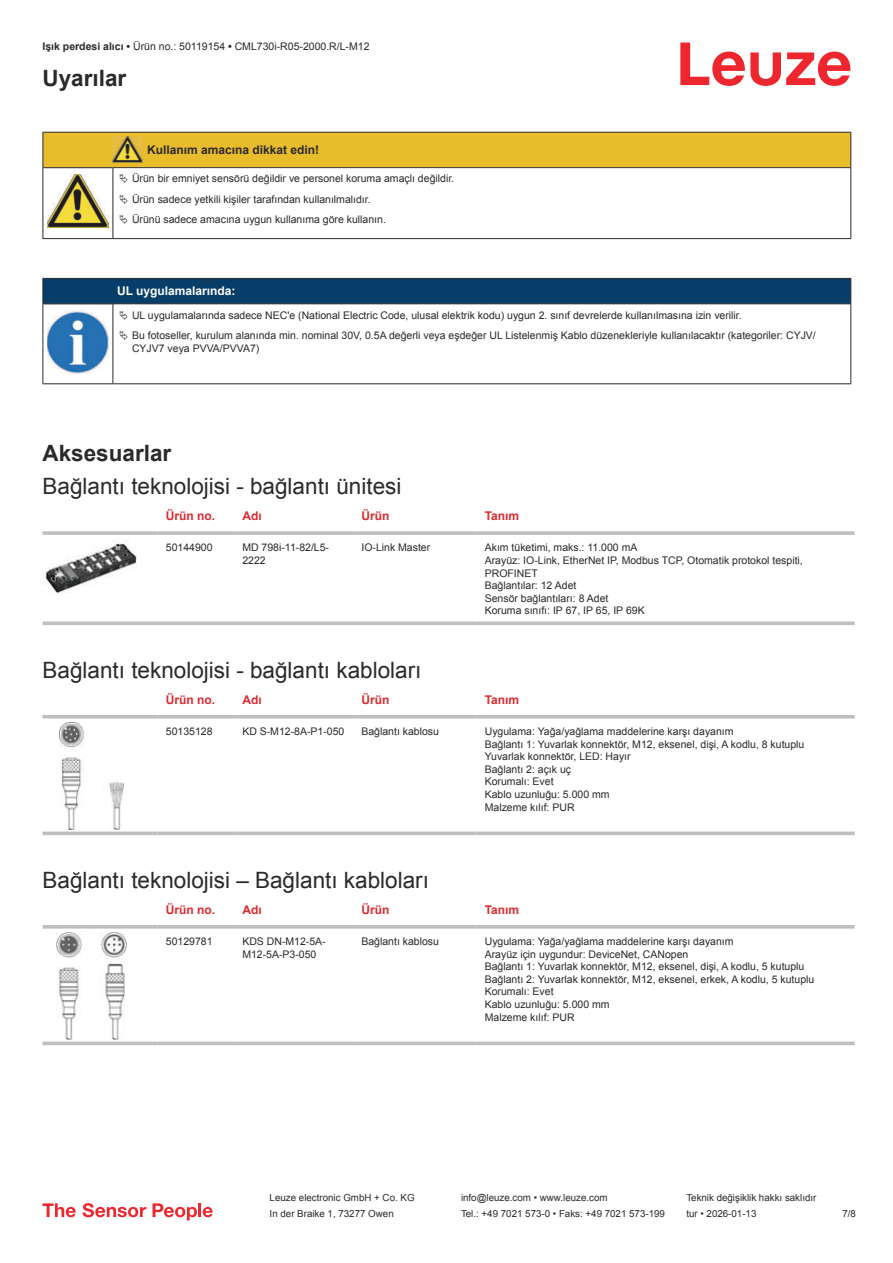
<style>
.page{position:relative;width:893px;height:1263px;background:#fff}
.page>*{position:absolute;margin:0;border:0;box-sizing:border-box;transform-origin:0 0}
.t1{font:22.5px "Arial";color:#2b292a}
.t2{font:700 22.5px "Arial";color:#2b292a}
.t3{font:700 12px "Arial";color:#db2a30}
.t4{font:700 12px "Arial";color:#2b292a}
.t5{font:700 12px "Arial";color:#fff}
.t6{font:10.5px/12.6px "Arial";color:#2b292a}
.t7{font:9.75px "Arial";color:#2b292a}
.s1{font-weight:700}
</style>
<div class="page">
<svg style="left:680px;top:43px;width:170px;height:43px"></svg>
<svg style="left:43px;top:531px;width:114px;height:4px"></svg>
<hr style="left:157px;top:531px;width:77px;height:4px;background:#c5c7c9">
<svg style="left:234px;top:531px;width:119px;height:4px"></svg>
<svg style="left:353px;top:531px;width:123px;height:4px"></svg>
<hr style="left:476px;top:531px;width:379px;height:4px;background:#c5c7c9">
<svg style="left:43px;top:621px;width:114px;height:4px"></svg>
<svg style="left:157px;top:621px;width:77px;height:4px"></svg>
<svg style="left:234px;top:621px;width:119px;height:4px"></svg>
<svg style="left:353px;top:621px;width:123px;height:4px"></svg>
<svg style="left:476px;top:621px;width:379px;height:4px;fill:#bdbfc1"></svg>
<img style="left:43px;top:540px;width:94px;height:54px">
<svg style="left:43px;top:718px;width:812px;height:112px"></svg>
<hr style="left:43px;top:715px;width:114px;height:3px;background:#bdbfc1">
<hr style="left:157px;top:715px;width:77px;height:3px;background:#bdbfc1">
<hr style="left:234px;top:715px;width:119px;height:3px;background:#bdbfc1">
<hr style="left:353px;top:715px;width:123px;height:3px;background:#bdbfc1">
<hr style="left:476px;top:715px;width:379px;height:3px;background:#bdbfc1">
<svg style="left:43px;top:831px;width:114px;height:4px"></svg>
<svg style="left:157px;top:831px;width:77px;height:4px"></svg>
<svg style="left:234px;top:831px;width:119px;height:4px"></svg>
<svg style="left:353px;top:831px;width:123px;height:4px"></svg>
<svg style="left:476px;top:831px;width:379px;height:4px;fill:#bdbfc1"></svg>
<img style="left:59px;top:723px;width:65px;height:106px">
<svg style="left:43px;top:928px;width:812px;height:118px"></svg>
<hr style="left:43px;top:925px;width:114px;height:3px;background:#bdbfc1">
<hr style="left:157px;top:925px;width:77px;height:3px;background:#bdbfc1">
<hr style="left:234px;top:925px;width:119px;height:3px;background:#bdbfc1">
<hr style="left:353px;top:925px;width:123px;height:3px;background:#bdbfc1">
<hr style="left:476px;top:925px;width:379px;height:3px;background:#bdbfc1">
<hr style="left:43px;top:1042px;width:114px;height:3px;background:#bdbfc1">
<hr style="left:157px;top:1042px;width:77px;height:3px;background:#bdbfc1">
<hr style="left:234px;top:1042px;width:119px;height:3px;background:#bdbfc1">
<hr style="left:353px;top:1042px;width:123px;height:3px;background:#bdbfc1">
<hr style="left:476px;top:1042px;width:379px;height:3px;background:#bdbfc1">
<img style="left:56px;top:933px;width:70px;height:106px">
<svg style="left:43px;top:1203px;width:33px;height:14px"></svg>
<svg style="left:83px;top:1203px;width:63px;height:14px"></svg>
<svg style="left:153px;top:1203px;width:44px;height:17px"></svg>
<hr style="left:198px;top:1203px;width:3px;height:14px;background:#ed272d">
<svg style="left:203px;top:1207px;width:10px;height:10px"></svg>
<hr style="left:43px;top:238px;width:70px;height:1px;background:#2b292a">
<hr style="left:113px;top:238px;width:30px;height:1px;background:#2b292a">
<hr style="left:143px;top:238px;width:708px;height:1px;background:#2b292a">
<hr style="left:43px;top:304px;width:1px;height:75px;background:#2b292a">
<hr style="left:113px;top:304px;width:1px;height:75px;background:#2b292a">
<hr style="left:850px;top:304px;width:1px;height:75px;background:#2b292a">
<hr style="left:43px;top:383px;width:70px;height:1px;background:#2b292a">
<hr style="left:113px;top:383px;width:738px;height:1px;background:#2b292a">
<img style="left:47px;top:358px;width:58px;height:15px">
<svg style="left:43px;top:132px;width:808px;height:106px"></svg>
<svg style="left:43px;top:278px;width:808px;height:80px"></svg>
<p class="t6" style="left:43px;top:41px;width:328px"><span class="s1">Işık perdesi alıcı •</span> Ürün no.: 50119154 <span class="s1">•</span> CML730i-R05-2000.R/L-M12</p>
<h1 class="t2" style="left:43px;top:63px;width:85px">Uyarılar</h1>
<p class="t4" style="left:147px;top:141px;width:174px">Kullanım amacına dikkat edin!</p>
<p class="t6" style="left:132px;top:169px;width:324px;line-height:20.2px">Ürün bir emniyet sensörü değildir ve personel koruma amaçlı değildir.<br>Ürün sadece yetkili kişiler tarafından kullanılmalıdır.<br>Ürünü sadece amacına uygun kullanıma göre kullanın.</p>
<p class="t5" style="left:117px;top:283px;width:120px">UL uygulamalarında:</p>
<p class="t6" style="left:132px;top:305px;width:685px;line-height:20.2px">UL uygulamalarında sadece NEC'e (National Electric Code, ulusal elektrik kodu) uygun 2. sınıf devrelerde kullanılmasına izin verilir.<br>Bu fotoseller, kurulum alanında min. nominal 30V, 0.5A değerli veya eşdeğer UL Listelenmiş Kablo düzenekleriyle kullanılacaktır (kategoriler: CYJV/</p>
<p class="t6" style="left:132px;top:341px;width:129px">CYJV7 veya PVVA/PVVA7)</p>
<h1 class="t2" style="left:43px;top:437px;width:130px">Aksesuarlar</h1>
<h1 class="t1" style="left:43px;top:471px;width:360px">Bağlantı teknolojisi - bağlantı ünitesi</h1>
<p class="t3" style="left:166px;top:508px;width:51px">Ürün no.</p>
<p class="t3" style="left:242px;top:508px;width:21px">Adı</p>
<p class="t3" style="left:361px;top:512px;width:29px">Ürün</p>
<p class="t3" style="left:485px;top:508px;width:36px">Tanım</p>
<p class="t6" style="left:166px;top:542px;width:48px">50144900</p>
<p class="t6" style="left:242px;top:542px;width:88px">MD 798i-11-82/L5-<br>2222</p>
<p class="t6" style="left:361px;top:541px;width:70px">IO-Link Master</p>
<p class="t6" style="left:485px;top:541px;width:320px">Akım tüketimi, maks.: 11.000 mA<br>Arayüz: IO-Link, EtherNet IP, Modbus TCP, Otomatik protokol tespiti,<br>PROFINET<br>Bağlantılar: 12 Adet<br>Sensör bağlantıları: 8 Adet<br>Koruma sınıfı: IP 67, IP 65, IP 69K</p>
<h1 class="t1" style="left:43px;top:654px;width:380px">Bağlantı teknolojisi - bağlantı kabloları</h1>
<p class="t3" style="left:166px;top:691px;width:51px">Ürün no.</p>
<p class="t3" style="left:242px;top:691px;width:21px">Adı</p>
<p class="t3" style="left:361px;top:695px;width:29px">Ürün</p>
<p class="t3" style="left:485px;top:691px;width:36px">Tanım</p>
<p class="t6" style="left:166px;top:726px;width:48px">50135128</p>
<p class="t6" style="left:242px;top:726px;width:104px">KD S-M12-8A-P1- 050</p>
<p class="t6" style="left:361px;top:725px;width:79px">Bağlantı kablosu</p>
<p class="t6" style="left:485px;top:725px;width:321px">Uygulama: Yağa/yağlama maddelerine karşı dayanım<br>Bağlantı 1: Yuvarlak konnektör, M12, eksenel, dişi, A kodlu, 8 kutuplu Yuvarlak konnektör, LED: Hayır<br>Bağlantı 2: açık uç<br>Korumalı: Evet<br>Kablo uzunluğu: 5.000 mm<br>Malzeme kılıf: PUR</p>
<h1 class="t1" style="left:43px;top:865px;width:388px">Bağlantı teknolojisi – Bağlantı kabloları</h1>
<p class="t3" style="left:166px;top:901px;width:51px">Ürün no.</p>
<p class="t3" style="left:242px;top:901px;width:21px">Adı</p>
<p class="t3" style="left:361px;top:905px;width:29px">Ürün</p>
<p class="t3" style="left:485px;top:901px;width:36px">Tanım</p>
<p class="t6" style="left:166px;top:936px;width:48px">50129781</p>
<p class="t6" style="left:242px;top:936px;width:85px">KDS DN-M12-5A-<br>M12-5A-P3-050</p>
<p class="t6" style="left:361px;top:935px;width:79px">Bağlantı kablosu</p>
<p class="t6" style="left:485px;top:935px;width:331px">Uygulama: Yağa/yağlama maddelerine karşı dayanım<br>Arayüz için uygundur: DeviceNet, CANopen<br>Bağlantı 1: Yuvarlak konnektör, M12, eksenel, dişi, A kodlu, 5 kutuplu Bağlantı 2: Yuvarlak konnektör, M12, eksenel, erkek, A kodlu, 5 kutuplu Korumalı: Evet<br>Kablo uzunluğu: 5.000 mm<br>Malzeme kılıf: PUR</p>
<p class="t7" style="left:270px;top:1191px;width:146px">Leuze electronic GmbH + Co. KG</p>
<p class="t7" style="left:461px;top:1191px;width:148px">info@leuze.com • www.leuze.com</p>
<p class="t7" style="left:686px;top:1191px;width:132px">Teknik değişiklik hakkı saklıdır</p>
<p class="t7" style="left:270px;top:1207px;width:126px">In der Braike 1, 73277 Owen</p>
<p class="t7" style="left:461px;top:1207px;width:205px">Tel.: +49 7021 573-0 • Faks: +49 7021 573-199</p>
<p class="t7" style="left:686px;top:1207px;width:72px">tur • 2026-01-13</p>
<p class="t7" style="left:842px;top:1210px;width:15px">7 /8</p>
</div>
